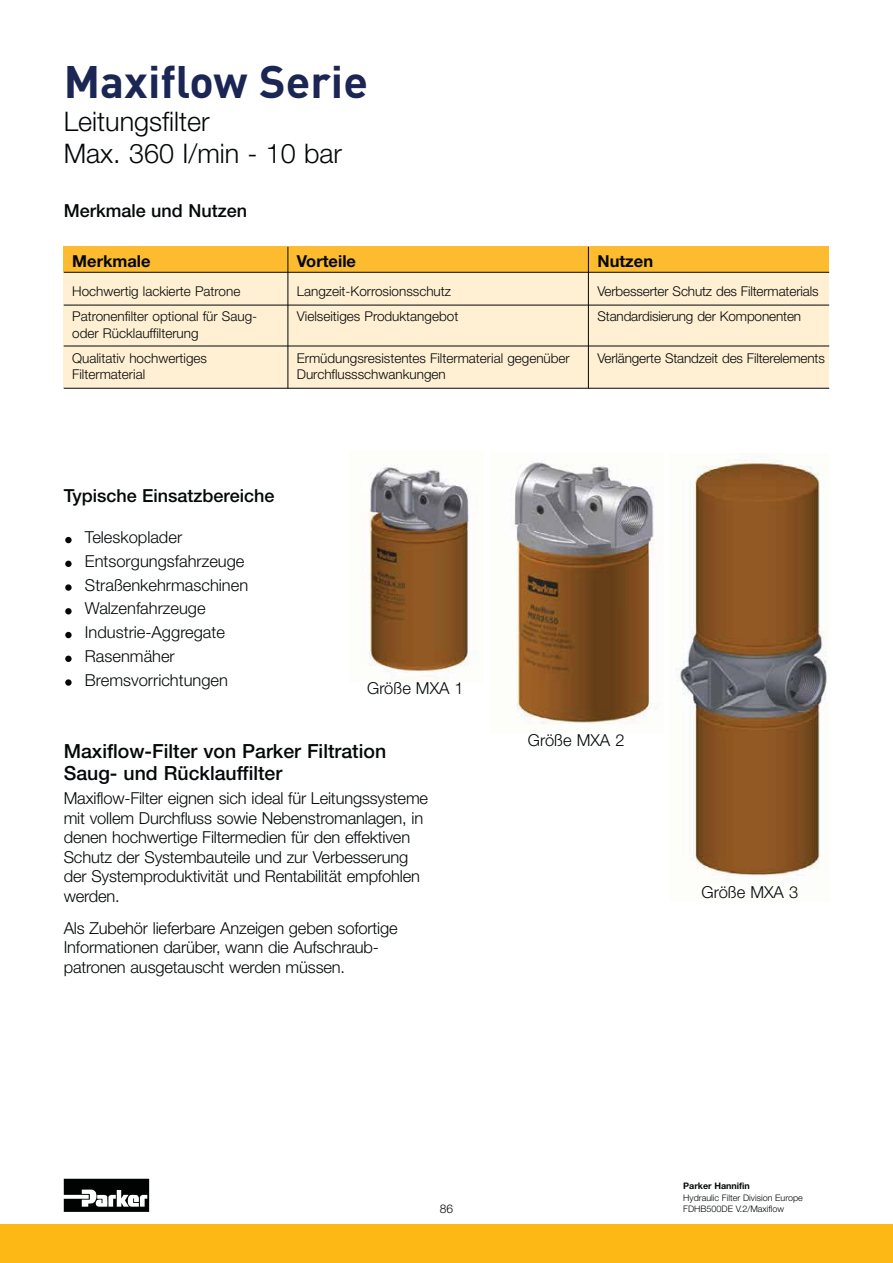
<style>
.page{position:relative;width:893px;height:1263px;background:#fff}
.page>*{position:absolute;margin:0;border:0;box-sizing:border-box;transform-origin:0 0}
.t1{font:700 45px "DINOT";color:#1b2654}
.t2{font:300 27px/32.4px "Helvetica Neue LT Std";color:#040809}
.t3{font:500 19.5px/22.5px "Helvetica Neue LT Std";color:#040809}
.t4{font:500 18px "Helvetica Neue LT Std";color:#040809}
.t5{font:300 16.5px/19.5px "Helvetica Neue LT Std";letter-spacing:-.01em;color:#040809}
.t6{font:700 16.5px "Helvetica Neue LT Std";color:#040809}
.t7{font:300 13.5px/25px "Helvetica Neue LT Std";color:#040809}
.t8{font:300 12px "Helvetica Neue LT Std";color:#040809}
.t9{font:300 9px/11.2px "Helvetica Neue LT Std";color:#040809}
.t10{font:700 9px "Helvetica Neue LT Std";color:#040809}
</style>
<div class="page">
<div style="left:0;top:1224px;width:892px;height:39px;background:#fdb816"></div>
<svg style="left:64px;top:1179px;width:85px;height:33px"></svg>
<div style="left:65px;top:537px;width:7px;height:6px;background:#040809;border-radius:50%"></div>
<div style="left:65px;top:561px;width:7px;height:6px;background:#040809;border-radius:50%"></div>
<svg style="left:65px;top:584px;width:7px;height:7px"></svg>
<div style="left:65px;top:608px;width:7px;height:6px;background:#040809;border-radius:50%"></div>
<div style="left:65px;top:632px;width:7px;height:6px;background:#040809;border-radius:50%"></div>
<div style="left:65px;top:656px;width:7px;height:6px;background:#040809;border-radius:50%"></div>
<svg style="left:65px;top:679px;width:7px;height:7px"></svg>
<div style="left:64px;top:247px;width:765px;height:25px;background:#fdbb2f"></div>
<div style="left:64px;top:272px;width:765px;height:116px;background:#ffefd3"></div>
<hr style="left:64px;top:272px;width:765px;height:1px;background:#040809">
<hr style="left:64px;top:305px;width:765px;height:1px;background:#040809">
<hr style="left:64px;top:346px;width:765px;height:1px;background:#040809">
<hr style="left:64px;top:388px;width:765px;height:1px;background:#040809">
<hr style="left:287px;top:247px;width:1px;height:141px;background:#040809">
<hr style="left:588px;top:247px;width:1px;height:141px;background:#040809">
<img style="left:676px;top:455px;width:151px;height:429px">
<img style="left:514px;top:459px;width:147px;height:265px">
<img style="left:362px;top:464px;width:108px;height:217px">
<h1 class="t1" style="left:64px;top:57px;width:306px">Maxiflow Serie</h1>
<h2 class="t2" style="left:64px;top:107px;width:280px">Leitungsfilter<br>Max. 360 I/min - 10 bar</h2>
<p class="t4" style="left:64px;top:204px;width:185px">Merkmale und Nutzen</p>
<p class="t6" style="left:72px;top:255px;width:80px">Merkmale</p>
<p class="t7" style="left:72px;top:280px;width:186px">Hochwertig lackierte Patrone<br>Patronenfilter optional für Saug-</p>
<p class="t7" style="left:72px;top:322px;width:136px">oder Rücklauffilterung<br>Qualitativ hochwertiges</p>
<p class="t7" style="left:72px;top:363px;width:74px">Filtermaterial</p>
<p class="t6" style="left:297px;top:255px;width:61px">Vorteile</p>
<p class="t7" style="left:297px;top:280px;width:163px">Langzeit-Korrosionsschutz<br>Vielseitiges Produktangebot</p>
<p class="t7" style="left:297px;top:351px;width:274px;line-height:16.5px">Ermüdungsresistentes Filtermaterial gegenüber<br>Durchflussschwankungen</p>
<p class="t6" style="left:597px;top:255px;width:57px">Nutzen</p>
<p class="t7" style="left:597px;top:280px;width:222px">Verbesserter Schutz des Filtermaterials<br>Standardisierung der Komponenten</p>
<p class="t7" style="left:597px;top:347px;width:229px">Verlängerte Standzeit des Filterelements</p>
<p class="t4" style="left:64px;top:489px;width:212px">Typische Einsatzbereiche</p>
<p class="t5" style="left:85px;top:527px;width:165px;line-height:23.7px">Teleskoplader<br>Entsorgungsfahrzeuge<br>Straßenkehrmaschinen<br>Walzenfahrzeuge<br>Industrie-Aggregate<br>Rasenmäher<br>Bremsvorrichtungen</p>
<p class="t5" style="left:367px;top:680px;width:98px">Größe MXA 1</p>
<p class="t3" style="left:64px;top:741px;width:324px">Maxiflow-Filter von Parker Filtration<br>Saug- und Rücklauffilter</p>
<p class="t5" style="left:64px;top:790px;width:366px">Maxiflow-Filter eignen sich ideal für Leitungssysteme mit vollem Durchfluss sowie Nebenstromanlagen, in denen hochwertige Filtermedien für den effektiven Schutz der Systembauteile und zur Verbesserung der Systemproduktivität und Rentabilität empfohlen werden.</p>
<p class="t5" style="left:64px;top:920px;width:335px">Als Zubehör lieferbare Anzeigen geben sofortige<br>Informationen darüber, wann die Aufschraub&shy;patronen ausgetauscht werden müssen.</p>
<p class="t5" style="left:528px;top:732px;width:98px">Größe MXA 2</p>
<p class="t5" style="left:701px;top:884px;width:98px">Größe MXA 3</p>
<p class="t8" style="left:440px;top:1205px;width:15px">86</p>
<p class="t10" style="left:683px;top:1183px;width:68px">Parker Hannifin</p>
<p class="t9" style="left:683px;top:1192px;width:121px">Hydraulic Filter Division Europe<br>FDHB500DE V.2/Maxiflow</p>
</div>
